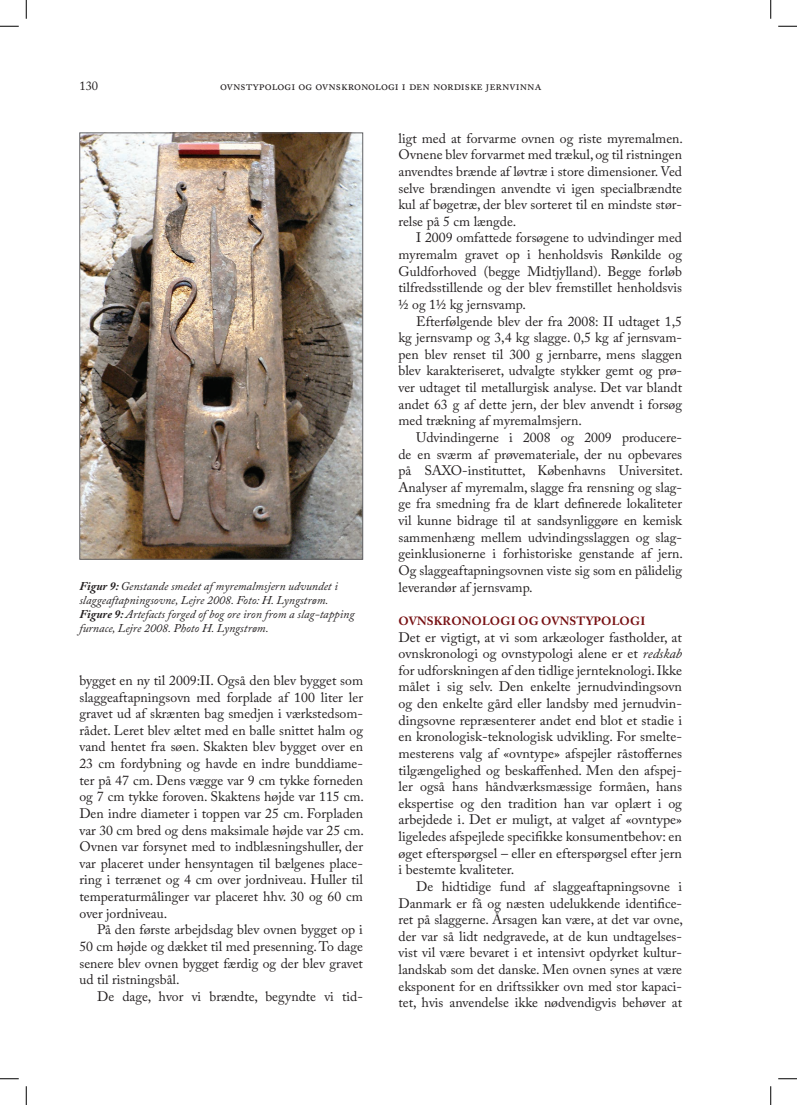
<style>
.page{position:relative;width:797px;height:1105px;background:#fff}
.page>*{position:absolute;margin:0;border:0;box-sizing:border-box;transform-origin:0 0}
.t1{font:13.75px/16.6px "Adobe Caslon Pro";color:#231f20;text-align:justify}
.t2{font:12.5px "Adobe Caslon Pro";color:#231f20}
.t3{font:italic 11.88px/14.2px "Adobe Caslon Pro";color:#231f20}
.t4{font:700 11.88px "Adobe Caslon Pro";letter-spacing:.015em;color:#771012}
.s1{font-weight:700}
.s2{font-style:italic}
</style>
<div class="page">
<img style="left:81px;top:135px;width:280px;height:423px">
<div style="left:79px;top:133px;width:284px;height:427px;border:1px solid #636366"></div>
<svg style="left:0;top:25px;width:19px;height:2px"></svg>
<svg style="left:778px;top:25px;width:19px;height:2px"></svg>
<svg style="left:0;top:1078px;width:19px;height:1px"></svg>
<svg style="left:778px;top:1078px;width:19px;height:1px"></svg>
<svg style="left:25px;top:0;width:2px;height:19px"></svg>
<svg style="left:25px;top:1086px;width:2px;height:19px"></svg>
<svg style="left:770px;top:0;width:1px;height:19px"></svg>
<svg style="left:770px;top:1086px;width:1px;height:19px"></svg>
<p class="t2" style="left:79px;top:78px;width:20px">130</p>
<p class="t2" style="left:220px;top:78px;width:323px">ovnstypologi og ovnskronologi i den nordiske jernvinna</p>
<p class="t3" style="left:79px;top:578px;width:277px"><span class="s1">Figur 9:</span> Genstande smedet af myremalmsjern udvundet i slaggeaftapningsovne, Lejre 2008. Foto: H. Lyngstrøm.<br><span class="s1">Figure 9:</span> Artefacts forged of bog ore iron from a slag-tapping furnace, Lejre 2008. Photo H. Lyngstrøm.</p>
<p class="t1" style="left:79px;top:672px;width:286px">bygget en ny til 2009:II. Også den blev bygget som slaggeaftapningsovn med forplade af 100 liter ler gravet ud af skrænten bag smedjen i værkstedsom&shy;rådet. Leret blev æltet med en balle snittet halm og vand hentet fra søen. Skakten blev bygget over en 23 cm fordybning og havde en indre bunddiame&shy;ter på 47 cm. Dens vægge var 9 cm tykke forneden og 7 cm tykke foroven. Skaktens højde var 115 cm.<br>Den indre diameter i toppen var 25 cm. Forpladen var 30 cm bred og dens maksimale højde var 25 cm.<br>Ovnen var forsynet med to indblæsningshuller, der var placeret under hensyntagen til bælgenes place&shy;ring i terrænet og 4 cm over jordniveau. Huller til temperaturmålinger var placeret hhv. 30 og 60 cm over jordniveau.</p>
<p class="t1" style="left:79px;top:921px;width:285px;text-indent:18px">På den første arbejdsdag blev ovnen bygget op i 50 cm højde og dækket til med presenning. To dage senere blev ovnen bygget færdig og der blev gravet ud til ristningsbål.</p>
<p class="t1" style="left:97px;top:988px;width:267px">De dage, hvor vi brændte, begyndte vi tid-</p>
<p class="t1" style="left:398px;top:130px;width:286px">ligt med at forvarme ovnen og riste myremalmen.<br>Ovnene blev forvarmet med trækul, og til ristningen anvendtes brænde af løvtræ i store dimensioner. Ved selve brændingen anvendte vi igen specialbrændte kul af bøgetræ, der blev sorteret til en mindste stør&shy;relse på 5 cm længde.</p>
<p class="t1" style="left:398px;top:229px;width:285px;text-indent:18px">I 2009 omfattede forsøgene to udvindinger med myremalm gravet op i henholdsvis Rønkilde og Guldforhoved (begge Midtjylland). Begge forløb tilfredsstillende og der blev fremstillet henholdsvis ½ og 1½ kg jernsvamp.</p>
<p class="t1" style="left:398px;top:312px;width:285px;text-indent:18px">Efterfølgende blev der fra 2008: II udtaget 1,5 kg jernsvamp og 3,4 kg slagge. 0,5 kg af jernsvam&shy;pen blev renset til 300 g jernbarre, mens slaggen blev karakteriseret, udvalgte stykker gemt og prø&shy;ver udtaget til metallurgisk analyse. Det var blandt andet 63 g af dette jern, der blev anvendt i forsøg med trækning af myremalmsjern.</p>
<p class="t1" style="left:398px;top:429px;width:286px;text-indent:18px">Udvindingerne i 2008 og 2009 producere&shy;de en sværm af prøvemateriale, der nu opbevares på SAXO-instituttet, Københavns Universitet.<br>Analyser af myremalm, slagge fra rensning og slag&shy;ge fra smedning fra de klart definerede lokaliteter vil kunne bidrage til at sandsynliggøre en kemisk sammenhæng mellem udvindingsslaggen og slag&shy;geinklusionerne i forhistoriske genstande af jern.<br>Og slaggeaftapningsovnen viste sig som en pålidelig leverandør af jernsvamp.</p>
<p class="t4" style="left:398px;top:614px;width:248px">OVNSKRONOLOGI OG OVNSTYPOLOGI</p>
<p class="t1" style="left:398px;top:628px;width:285px">Det er vigtigt, at vi som arkæologer fastholder, at ovnskronologi og ovnstypologi alene er et <span class="s2">redskab </span>for udforskningen af den tidlige jernteknologi. Ikke målet i sig selv. Den enkelte jernudvindingsovn og den enkelte gård eller landsby med jernudvin&shy;dingsovne repræsenterer andet end blot et stadie i en kronologisk-teknologisk udvikling. For smelte&shy;mesterens valg af «ovntype» afspejler råstoffernes tilgængelighed og beskaffenhed. Men den afspej&shy;ler også hans håndværksmæssige formåen, hans ekspertise og den tradition han var oplært i og arbejdede i. Det er muligt, at valget af «ovntype» ligeledes afspejlede specifikke konsumentbehov: en øget efterspørgsel – eller en efterspørgsel efter jern i bestemte kvaliteter.</p>
<p class="t1" style="left:398px;top:878px;width:286px;text-indent:18px">De hidtidige fund af slaggeaftapningsovne i Danmark er få og næsten udelukkende identifice&shy;ret på slaggerne. Årsagen kan være, at det var ovne, der var så lidt nedgravede, at de kun undtagelses&shy;vist vil være bevaret i et intensivt opdyrket kultur&shy;landskab som det danske. Men ovnen synes at være eksponent for en driftssikker ovn med stor kapaci&shy;tet, hvis anvendelse ikke nødvendigvis behøver at</p>
</div>
